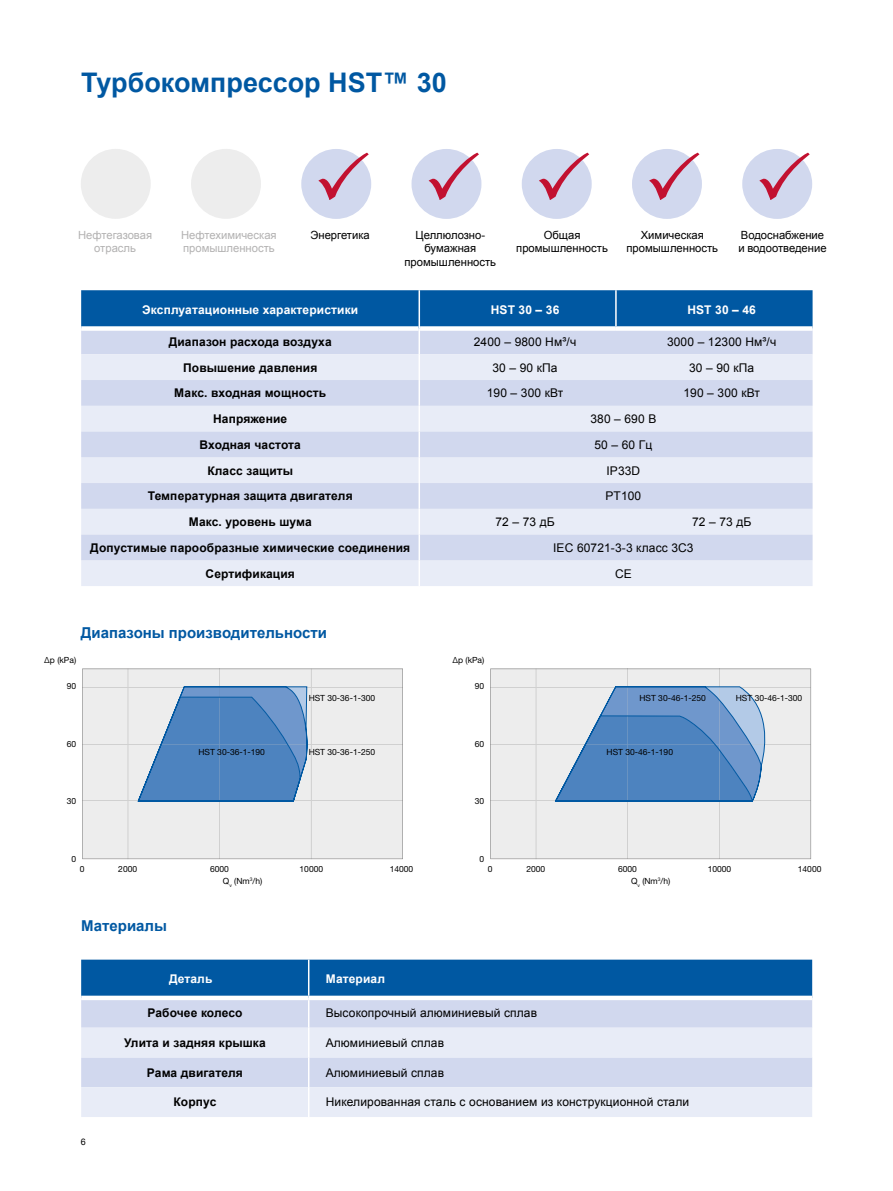
<style>
.page{position:relative;width:893px;height:1191px;background:#fff}
.page>*{position:absolute;margin:0;border:0;box-sizing:border-box;transform-origin:0 0}
.t1{font:700 27px "Arial";color:#0058a2}
.t2{font:700 15px "Arial";color:#0058a2}
.t3{font:700 12px "Arial";letter-spacing:.01em;color:#000}
.t4{font:12px "Arial";letter-spacing:.01em;color:#000}
.t5{font:700 12px "Arial";letter-spacing:.01em;color:#fff}
.t6{font:11.25px/13.5px "Arial";color:#000;text-align:center}
.t7{font:11.25px/13.5px "Arial";color:#b3b2b2}
.t8{font:9px "Arial";color:#000}
.t9{font:8.55px "Helvetica Neue LT Com";color:#000}
</style>
<div class="page">
<svg style="left:81px;top:290px;width:732px;height:296px;background:#c2d1e9"></svg>
<hr style="left:615px;top:290px;width:2px;height:36px;background:#fff">
<svg style="left:81px;top:1027px;width:731px;height:90px;background:#e0e5f4"></svg>
<svg style="left:81px;top:959px;width:731px;height:68px;background:#6697c7"></svg>
<hr style="left:308px;top:1027px;width:1px;height:30px;background:#fff">
<hr style="left:308px;top:1057px;width:1px;height:30px;background:#fff">
<hr style="left:308px;top:1087px;width:1px;height:30px;background:#fff">
<div style="left:301px;top:149px;width:70px;height:70px;background:#d1d8ee;border-radius:50%"></div>
<svg style="left:318px;top:153px;width:51px;height:47px"></svg>
<div style="left:411px;top:149px;width:70px;height:70px;background:#d1d8ee;border-radius:50%"></div>
<svg style="left:428px;top:153px;width:51px;height:47px"></svg>
<div style="left:522px;top:149px;width:70px;height:70px;background:#d1d8ee;border-radius:50%"></div>
<svg style="left:539px;top:153px;width:50px;height:47px"></svg>
<div style="left:742px;top:149px;width:70px;height:70px;background:#d1d8ee;border-radius:50%"></div>
<svg style="left:759px;top:153px;width:51px;height:47px"></svg>
<div style="left:632px;top:149px;width:70px;height:70px;background:#d1d8ee;border-radius:50%"></div>
<svg style="left:648px;top:153px;width:51px;height:47px"></svg>
<div style="left:81px;top:149px;width:70px;height:70px;background:#ededed;border-radius:50%"></div>
<div style="left:191px;top:149px;width:70px;height:70px;background:#ededed;border-radius:50%"></div>
<div style="left:82px;top:668px;width:321px;height:191px;background:#ededed"></div>
<svg style="left:138px;top:686px;width:170px;height:115px;background:#6794c6"></svg>
<div style="left:490px;top:668px;width:321px;height:191px;background:#ededed"></div>
<svg style="left:555px;top:686px;width:218px;height:115px;background:#789fcc"></svg>
<h1 class="t1" style="left:81px;top:64px;width:367px">Турбокомпрессор HST™ 30</h1>
<p class="t7" style="left:78px;top:228px;width:76px;text-align:center">Нефтегазовая отрасль</p>
<p class="t6" style="left:310px;top:228px;width:61px">Энергетика</p>
<p class="t6" style="left:405px;top:228px;width:93px">Целлюлозно&shy;бумажная промышленность</p>
<p class="t6" style="left:516px;top:228px;width:93px">Общая промышленность</p>
<p class="t6" style="left:738px;top:228px;width:90px;text-align:left">Водоснабжение и водоотведение</p>
<p class="t7" style="left:181px;top:228px;width:97px">Нефтехимическая промышленность</p>
<p class="t6" style="left:626px;top:228px;width:93px">Химическая промышленность</p>
<p class="t5" style="left:142px;top:301px;width:217px">Эксплуатационные характеристики</p>
<p class="t5" style="left:491px;top:301px;width:70px">HST 30 – 36</p>
<p class="t5" style="left:687px;top:301px;width:70px">HST 30 – 46</p>
<p class="t3" style="left:169px;top:333px;width:164px">Диапазон расхода воздуха</p>
<p class="t4" style="left:474px;top:334px;width:104px">2400 – 9800 Нм³/ч</p>
<p class="t4" style="left:667px;top:334px;width:111px">3000 – 12300 Нм³/ч</p>
<p class="t3" style="left:183px;top:359px;width:136px">Повышение давления</p>
<p class="t4" style="left:492px;top:359px;width:67px">30 – 90 кПа</p>
<p class="t4" style="left:689px;top:359px;width:67px">30 – 90 кПа</p>
<p class="t3" style="left:174px;top:385px;width:153px">Макс. входная мощность</p>
<p class="t4" style="left:487px;top:385px;width:78px">190 – 300 кВт</p>
<p class="t4" style="left:683px;top:385px;width:78px">190 – 300 кВт</p>
<p class="t3" style="left:213px;top:411px;width:76px">Напряжение</p>
<p class="t4" style="left:590px;top:411px;width:67px">380 – 690 В</p>
<p class="t3" style="left:200px;top:436px;width:103px">Входная частота</p>
<p class="t4" style="left:594px;top:437px;width:59px">50 – 60 Гц</p>
<p class="t3" style="left:207px;top:462px;width:87px">Класс защиты</p>
<p class="t4" style="left:606px;top:462px;width:35px">IP33D</p>
<p class="t3" style="left:148px;top:488px;width:206px">Температурная защита двигателя</p>
<p class="t4" style="left:605px;top:488px;width:37px">PT100</p>
<p class="t3" style="left:189px;top:514px;width:124px">Макс. уровень шума</p>
<p class="t4" style="left:495px;top:514px;width:61px">72 – 73 дБ</p>
<p class="t4" style="left:692px;top:514px;width:61px">72 – 73 дБ</p>
<p class="t3" style="left:90px;top:539px;width:322px">Допустимые парообразные химические соединения</p>
<p class="t4" style="left:553px;top:539px;width:142px">IEC 60721-3-3 класс 3C3</p>
<p class="t3" style="left:206px;top:565px;width:91px">Сертификация</p>
<p class="t4" style="left:615px;top:565px;width:18px">CE</p>
<p class="t2" style="left:81px;top:623px;width:248px">Диапазоны производительности</p>
<p class="t9" style="left:44px;top:654px;width:33px">∆p (kPa)</p>
<p class="t9" style="left:452px;top:654px;width:33px">∆p (kPa)</p>
<p class="t9" style="left:67px;top:681px;width:11px">90</p>
<p class="t9" style="left:475px;top:681px;width:11px">90</p>
<p class="t9" style="left:309px;top:693px;width:68px">HST 30-36-1-300</p>
<p class="t9" style="left:639px;top:693px;width:68px">HST 30-46-1-250</p>
<p class="t9" style="left:736px;top:693px;width:68px">HST 30-46-1-300</p>
<p class="t9" style="left:67px;top:739px;width:11px">60</p>
<p class="t9" style="left:198px;top:747px;width:68px">HST 30-36-1-190</p>
<p class="t9" style="left:309px;top:747px;width:68px">HST 30-36-1-250</p>
<p class="t9" style="left:475px;top:739px;width:11px">60</p>
<p class="t9" style="left:606px;top:747px;width:68px">HST 30-46-1-190</p>
<p class="t9" style="left:67px;top:795px;width:11px">30</p>
<p class="t9" style="left:475px;top:795px;width:11px">30</p>
<p class="t9" style="left:72px;top:853px;width:6px">0</p>
<p class="t9" style="left:480px;top:853px;width:6px">0</p>
<p class="t9" style="left:80px;top:863px;width:6px">0</p>
<p class="t9" style="left:210px;top:863px;width:20px">6000</p>
<p class="t9" style="left:300px;top:863px;width:25px">10000</p>
<p class="t9" style="left:390px;top:863px;width:25px">14000</p>
<p class="t9" style="left:118px;top:863px;width:20px">2000</p>
<p class="t9" style="left:488px;top:863px;width:6px">0</p>
<p class="t9" style="left:618px;top:863px;width:20px">6000</p>
<p class="t9" style="left:708px;top:863px;width:25px">10000</p>
<p class="t9" style="left:798px;top:863px;width:25px">14000</p>
<p class="t9" style="left:526px;top:863px;width:20px">2000</p>
<p class="t9" style="left:223px;top:876px;width:41px">Q<sub>v</sub> (Nm<sup>3</sup>/h)</p>
<p class="t9" style="left:631px;top:876px;width:41px">Q<sub>v</sub> (Nm<sup>3</sup>/h)</p>
<p class="t2" style="left:81px;top:915px;width:87px">Материалы</p>
<p class="t8" style="left:81px;top:1136px;width:7px">6</p>
<p class="t5" style="left:169px;top:971px;width:45px">Деталь</p>
<p class="t5" style="left:326px;top:971px;width:61px">Материал</p>
<p class="t3" style="left:147px;top:1005px;width:97px">Рабочее колесо</p>
<p class="t4" style="left:326px;top:1005px;width:213px">Высокопрочный алюминиевый сплав</p>
<p class="t3" style="left:124px;top:1034px;width:143px">Улита и задняя крышка</p>
<p class="t4" style="left:326px;top:1034px;width:120px">Алюминиевый сплав</p>
<p class="t3" style="left:147px;top:1064px;width:98px">Рама двигателя</p>
<p class="t4" style="left:326px;top:1064px;width:120px">Алюминиевый сплав</p>
<p class="t3" style="left:173px;top:1094px;width:44px">Корпус</p>
<p class="t4" style="left:326px;top:1094px;width:365px">Никелированная сталь с основанием из конструкционной стали</p>
</div>
